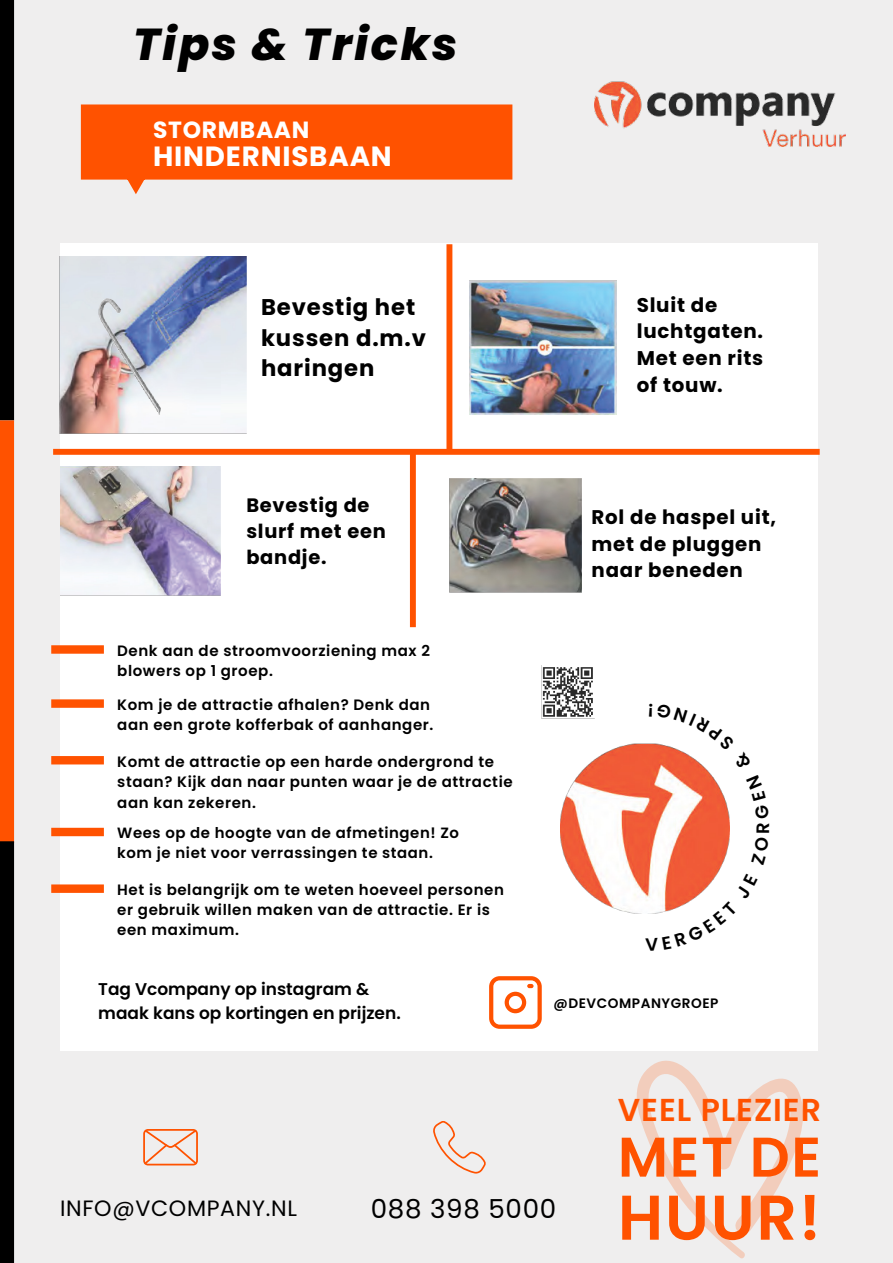
<style>
.page{position:relative;width:893px;height:1263px;background:#fff}
.page>*{position:absolute;margin:0;border:0;box-sizing:border-box;transform-origin:0 0}
.t1{font:600 63px "Poppins";color:#ff5200}
.t2{font:600 55.8px "Poppins";color:#ff5200}
.t3{font:italic 800 44.55px "Poppins";letter-spacing:.06em;color:#000}
.t4{font:600 31.65px "Poppins";letter-spacing:.03em;color:#ff5200}
.t5{font:700 27.75px "Poppins";letter-spacing:.03em;color:#fff}
.t6{font:26.1px "Poppins";letter-spacing:.03em;color:#000}
.t7{font:700 23.4px "Poppins";letter-spacing:.03em;color:#fff}
.t8{font:700 22.65px/30.6px "Poppins";letter-spacing:.04em;color:#000}
.t9{font:22.2px "Poppins";letter-spacing:.03em;color:#000}
.t10{font:700 19.8px/26.7px "Poppins";letter-spacing:.04em;color:#000}
.t11{font:700 19.35px/26.1px "Poppins";letter-spacing:.04em;color:#000}
.t12{font:600 18px "Poppins";color:#000}
.t13{font:600 16.95px/23.2px "Poppins";color:#000}
.t14{font:600 15px/20px "Poppins";letter-spacing:.04em;color:#000}
.t15{font:600 14.85px/19.8px "Poppins";letter-spacing:.04em;color:#000}
.t16{font:600 13.65px "Poppins";letter-spacing:.04em;color:#000}
</style>
<div class="page">
<div style="left:14px;top:0;width:879px;height:1263px;background:#efeeee"></div>
<img style="left:594px;top:81px;width:252px;height:66px">
<div style="left:0;top:0;width:14px;height:420px;background:#000"></div>
<div style="left:0;top:420px;width:14px;height:423px;background:#ff5200"></div>
<div style="left:0;top:841px;width:14px;height:422px;background:#000"></div>
<svg style="left:79px;top:102px;width:436px;height:97px;background:#fb7536"></svg>
<div style="left:60px;top:243px;width:757px;height:808px;background:#fff"></div>
<svg style="left:433px;top:1121px;width:53px;height:52px;background:#f0ddd5"></svg>
<svg style="left:143px;top:1129px;width:55px;height:36px;background:#f2c8b5"></svg>
<svg style="left:629px;top:1051px;width:179px;height:209px;background:#efe7e3"></svg>
<img style="left:560px;top:743px;width:170px;height:170px">
<img style="left:541px;top:666px;width:53px;height:53px">
<svg style="left:489px;top:976px;width:53px;height:53px"></svg>
<img style="left:60px;top:256px;width:187px;height:178px">
<img style="left:98px;top:298px;width:63px;height:116px">
<img style="left:60px;top:467px;width:161px;height:128px">
<img style="left:469px;top:281px;width:147px;height:133px">
<img style="left:449px;top:478px;width:132px;height:114px">
<div style="left:53px;top:449px;width:767px;height:6px;background:#ff5200"></div>
<div style="left:410px;top:453px;width:6px;height:174px;background:#ff5200"></div>
<div style="left:446px;top:244px;width:6px;height:208px;background:#ff5200"></div>
<div style="left:51px;top:645px;width:53px;height:9px;background:#ff5200"></div>
<div style="left:51px;top:699px;width:53px;height:9px;background:#ff5200"></div>
<div style="left:51px;top:828px;width:53px;height:8px;background:#ff5200"></div>
<div style="left:51px;top:756px;width:53px;height:8px;background:#ff5200"></div>
<div style="left:51px;top:884px;width:53px;height:9px;background:#ff5200"></div>
<svg style="left:645px;top:874px;width:85px;height:40px"></svg>
<svg style="left:649px;top:743px;width:81px;height:75px"></svg>
<h3 class="t3" style="left:133px;top:19px;width:326px">Tips &amp; Tricks</h3>
<h3 class="t7" style="left:153px;top:116px;width:158px">STORMBAAN</h3>
<h3 class="t5" style="left:153px;top:140px;width:240px">HINDERNISBAAN</h3>
<h3 class="t8" style="left:261px;top:292px;width:166px">Bevestig het kussen d.m.v haringen</h3>
<p class="t11" style="left:246px;top:492px;width:141px">Bevestig de slurf met een bandje.</p>
<p class="t14" style="left:117px;top:640px;width:314px">Denk aan de stroomvoorziening max 2 blowers op 1 groep.</p>
<p class="t14" style="left:117px;top:694px;width:318px;line-height:20.4px">Kom je de attractie afhalen? Denk dan aan een grote kofferbak of aanhanger.</p>
<p class="t14" style="left:117px;top:751px;width:397px;line-height:20.5px">Komt de attractie op een harde ondergrond te staan? Kijk dan naar punten waar je de attractie aan kan zekeren.</p>
<p class="t15" style="left:117px;top:823px;width:343px">Wees op de hoogte van de afmetingen! Zo kom je niet voor verrassingen te staan.</p>
<p class="t14" style="left:117px;top:880px;width:388px">Het is belangrijk om te weten hoeveel personen er gebruik willen maken van de attractie. Er is een maximum.</p>
<p class="t13" style="left:98px;top:978px;width:304px">Tag Vcompany op instagram &amp; maak kans op kortingen en prijzen.</p>
<h3 class="t10" style="left:637px;top:291px;width:128px">Sluit de luchtgaten.<br>Met een rits of touw.</h3>
<h3 class="t10" style="left:592px;top:504px;width:186px">Rol de haspel uit, met de pluggen naar beneden</h3>
<p class="t12" style="left:752px;top:834px;width:13px;rotate:-90deg">R</p>
<p class="t16" style="left:554px;top:995px;width:166px">@DEVCOMPANYGROEP</p>
<h3 class="t9" style="left:60px;top:1196px;width:238px">INFO@VCOMPANY.NL</h3>
<h3 class="t6" style="left:371px;top:1193px;width:187px">088 398 5000</h3>
<h3 class="t4" style="left:618px;top:1091px;width:205px">VEEL PLEZIER</h3>
<h2 class="t2" style="left:618px;top:1125px;width:205px">MET DE</h2>
<h1 class="t1" style="left:618px;top:1181px;width:205px">HUUR!</h1>
</div>
